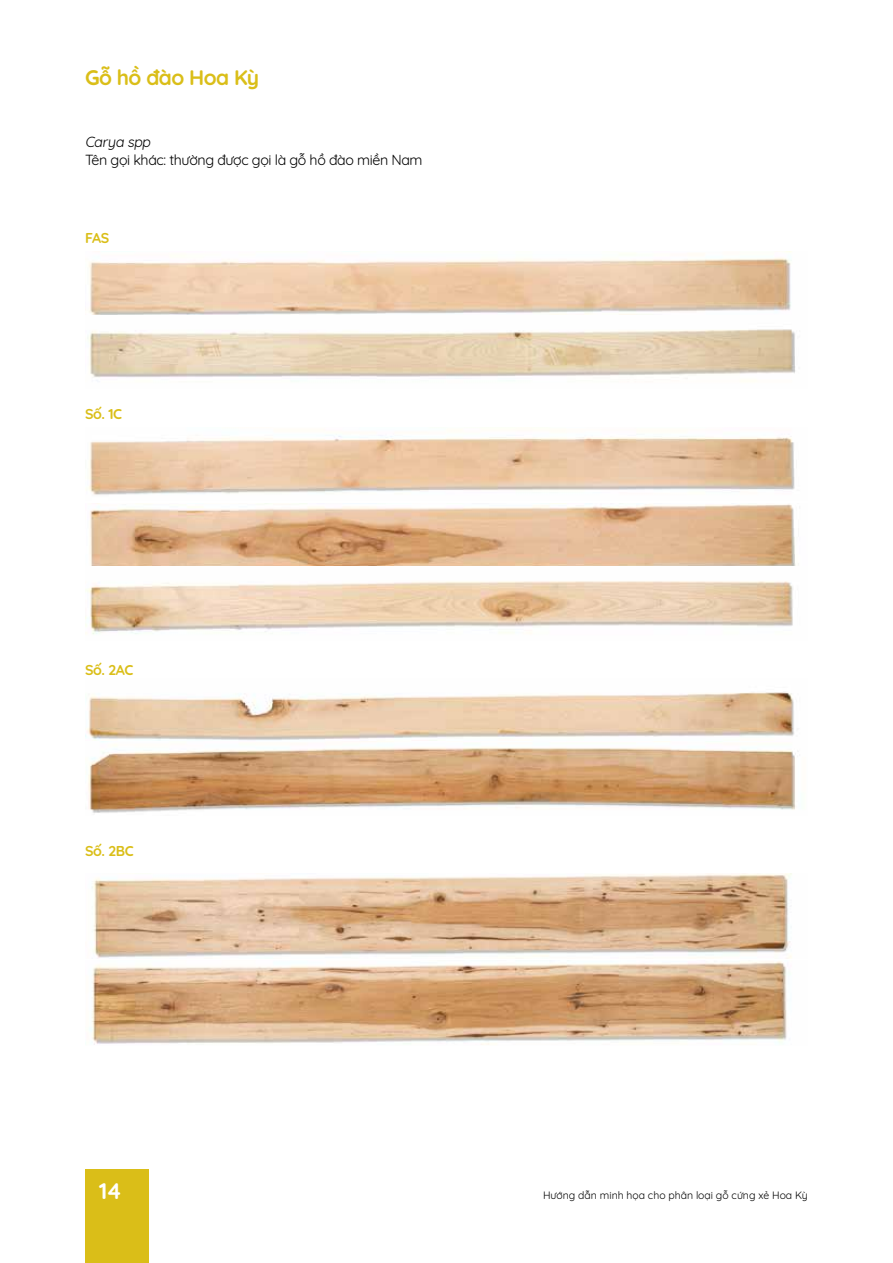
<style>
.page{position:relative;width:893px;height:1263px;background:#fff}
.page>*{position:absolute;margin:0;border:0;box-sizing:border-box;transform-origin:0 0}
.t1{font:700 22.5px "Quicksand";color:#fff}
.t2{font:700 21px "Quicksand";letter-spacing:-.025em;color:#dabe18}
.t3{font:14.25px/18px "Quicksand";letter-spacing:-.025em;color:#000}
.t4{font:700 14.25px "Quicksand";letter-spacing:-.025em;color:#dabe18}
.t5{font:10.5px "Quicksand";color:#000}
</style>
<div class="page">
<div style="left:86px;top:1169px;width:63px;height:94px;background:#dabe18"></div>
<img style="left:88px;top:258px;width:703px;height:57px">
<img style="left:88px;top:329px;width:707px;height:52px">
<img style="left:89px;top:435px;width:706px;height:60px">
<img style="left:90px;top:504px;width:706px;height:62px">
<img style="left:85px;top:581px;width:708px;height:53px">
<img style="left:85px;top:692px;width:709px;height:50px">
<img style="left:88px;top:744px;width:708px;height:69px">
<img style="left:92px;top:874px;width:700px;height:84px">
<img style="left:90px;top:961px;width:697px;height:84px">
<h2 class="t2" style="left:85px;top:60px;width:176px">Gỗ hồ đào Hoa Kỳ</h2>
<p class="t3" style="left:85px;top:132px;width:339px">Carya spp<br>Tên gọi khác: thường được gọi là gỗ hồ đào miền Nam</p>
<p class="t4" style="left:85px;top:226px;width:26px">FAS</p>
<p class="t4" style="left:85px;top:402px;width:39px">Số. 1C</p>
<p class="t4" style="left:85px;top:658px;width:50px">Số. 2AC</p>
<p class="t4" style="left:85px;top:839px;width:50px">Số. 2BC</p>
<h1 class="t1" style="left:99px;top:1172px;width:24px">14</h1>
<p class="t5" style="left:543px;top:1187px;width:266px">Hướng dẫn minh họa cho phân loại gỗ cứng xẻ Hoa Kỳ</p>
</div>
